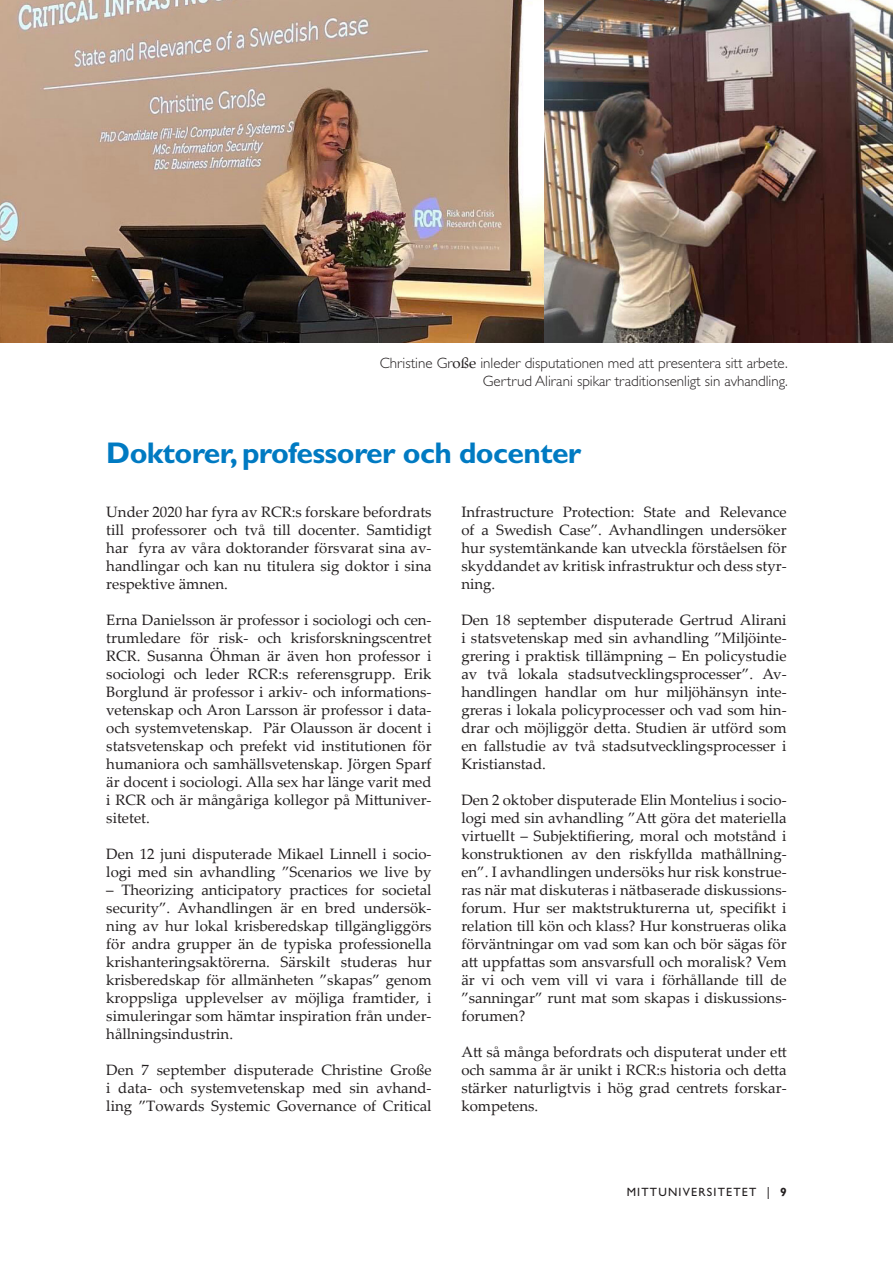
<style>
.page{position:relative;width:893px;height:1263px;background:#fff}
.page>*{position:absolute;margin:0;border:0;box-sizing:border-box;transform-origin:0 0}
.Rubrik{font:700 30px "Gill Sans Std";letter-spacing:-.02em;color:#007ac2}
.Brödtext{font:15px/18px "Palatino Linotype";color:#231f20;text-align:justify}
.t1{font:300 15px "Gill Sans Std";color:#231f20}
.t2{font:12px "Gill Sans Std";letter-spacing:.1em;color:#231f20}
.s1{font-family:"Palatino Linotype";font-weight:400}
.s2{font-weight:700}
</style>
<div class="page">
<img style="left:0;top:0;width:544px;height:342px">
<img style="left:544px;top:0;width:349px;height:342px">
<p class="t1" style="left:380px;top:355px;width:410px">Christine Gr<span class="s1">oße</span> inleder disputationen med att presentera sitt arbete.</p>
<p class="t1" style="left:483px;top:373px;width:307px">Gertrud Alirani spikar traditionsenligt sin avhandling.</p>
<h1 class="Rubrik" style="left:106px;top:435px;width:477px">Doktorer, professorer och docenter</h1>
<p class="Brödtext" style="left:106px;top:502px;width:327px">Under 2020 har fyra av RCR:s forskare befordrats till professorer och två till docenter. Samtidigt har fyra av våra doktorander försvarat sina av&shy;handlingar och kan nu titulera sig doktor i sina respektive ämnen.</p>
<p class="Brödtext" style="left:106px;top:610px;width:327px">Erna Danielsson är professor i sociologi och cen&shy;trumledare för risk- och krisforskningscentret RCR. Susanna Öhman är även hon professor i sociologi och leder RCR:s referensgrupp. Erik Borglund är professor i arkiv- och informations&shy;vetenskap och Aron Larsson är professor i data&shy;och systemvetenskap. Pär Olausson är docent i statsvetenskap och prefekt vid institutionen för humaniora och samhällsvetenskap. Jörgen Sparf är docent i sociologi. Alla sex har länge varit med i RCR och är mångåriga kollegor på Mittuniver&shy;sitetet.</p>
<p class="Brödtext" style="left:106px;top:844px;width:327px">Den 12 juni disputerade Mikael Linnell i socio&shy;logi med sin avhandling ”Scenarios we live by</p>
<p class="Brödtext" style="left:106px;top:880px;width:327px">– Theorizing anticipatory practices for societal security”. Avhandlingen är en bred undersök&shy;ning av hur lokal krisberedskap tillgängliggörs för andra grupper än de typiska professionella krishanteringsaktörerna. Särskilt studeras hur krisberedskap för allmänheten ”skapas” genom kroppsliga upplevelser av möjliga framtider, i simuleringar som hämtar inspiration från under&shy;hållningsindustrin.</p>
<p class="Brödtext" style="left:106px;top:1060px;width:327px">Den 7 september disputerade Christine Große i data- och systemvetenskap med sin avhand&shy;ling ”Towards Systemic Governance of Critical</p>
<p class="Brödtext" style="left:461px;top:502px;width:327px">Infrastructure Protection: State and Relevance of a Swedish Case”. Avhandlingen undersöker hur systemtänkande kan utveckla förståelsen för skyddandet av kritisk infrastruktur och dess styr&shy;ning.</p>
<p class="Brödtext" style="left:461px;top:610px;width:327px">Den 18 september disputerade Gertrud Alirani i statsvetenskap med sin avhandling ”Miljöinte&shy;grering i praktisk tillämpning – En policystudie av två lokala stadsutvecklingsprocesser”. Av&shy;handlingen handlar om hur miljöhänsyn inte&shy;greras i lokala policyprocesser och vad som hin&shy;drar och möjliggör detta. Studien är utförd som en fallstudie av två stadsutvecklingsprocesser i Kristianstad.</p>
<p class="Brödtext" style="left:461px;top:790px;width:327px">Den 2 oktober disputerade Elin Montelius i socio&shy;logi med sin avhandling ”Att göra det materiella virtuellt – Subjektifiering, moral och motstånd i konstruktionen av den riskfyllda mathållning&shy;en”. I avhandlingen undersöks hur risk konstrue&shy;ras när mat diskuteras i nätbaserade diskussions&shy;forum. Hur ser maktstrukturerna ut, specifikt i relation till kön och klass? Hur konstrueras olika förväntningar om vad som kan och bör sägas för att uppfattas som ansvarsfull och moralisk? Vem är vi och vem vill vi vara i förhållande till de ”sanningar” runt mat som skapas i diskussions&shy;forumen?</p>
<p class="Brödtext" style="left:461px;top:1042px;width:327px">Att så många befordrats och disputerat under ett och samma år är unikt i RCR:s historia och detta stärker naturligtvis i hög grad centrets forskar&shy;kompetens.</p>
<p class="t2" style="left:627px;top:1185px;width:161px">MITTUNIVERSITETET | <span class="s2">9</span></p>
</div>
